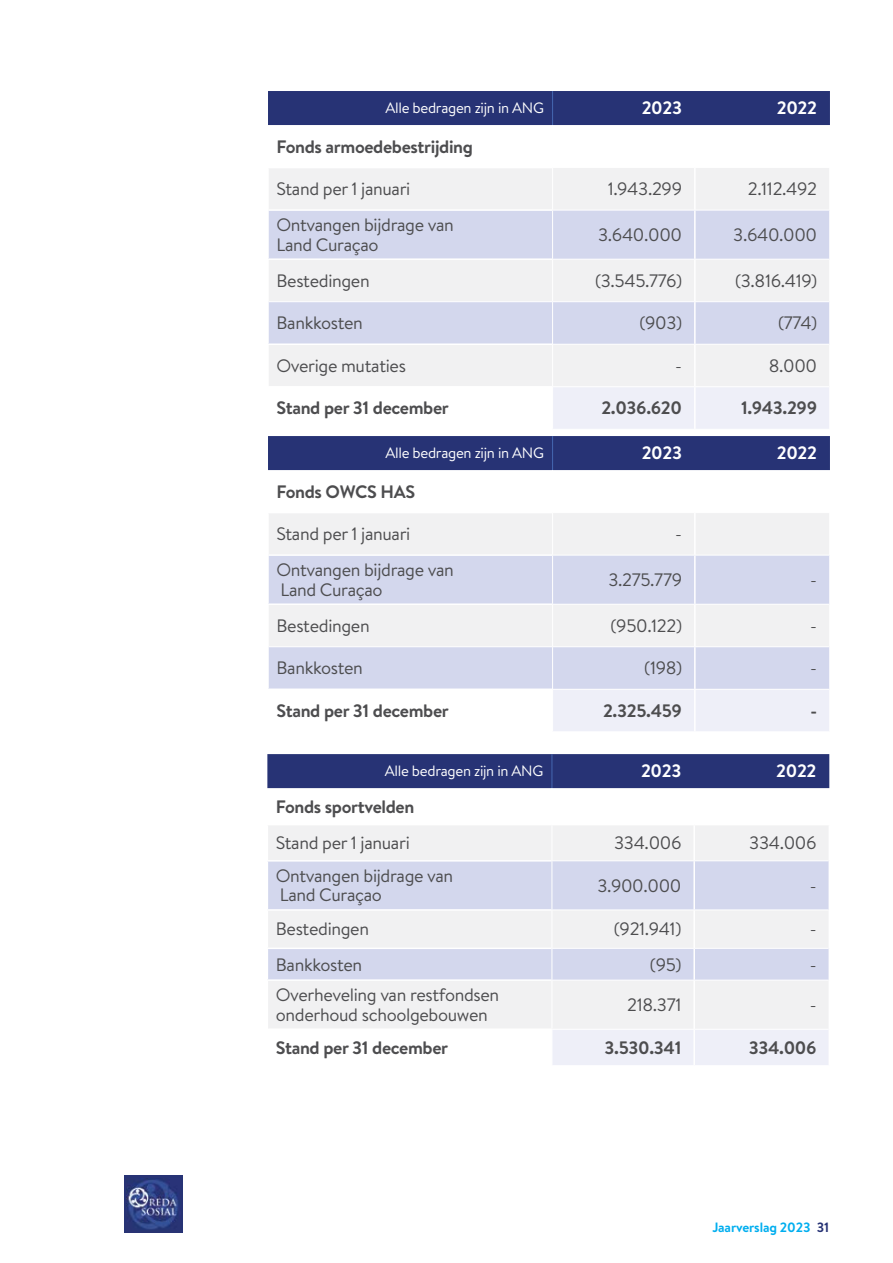
<style>
.page{position:relative;width:893px;height:1263px;background:#fff}
.page>*{position:absolute;margin:0;border:0;box-sizing:border-box;transform-origin:0 0}
.t1{font:18px/19.5px "Brandon Text";letter-spacing:-.02em;color:#4d4d4f}
.t2{font:700 18px "Brandon Text";letter-spacing:-.02em;color:#4d4d4f}
.t3{font:700 18px "Brandon Text";letter-spacing:-.02em;color:#fff}
.t4{font:15px "Brandon Text";letter-spacing:-.02em;color:#fff}
.t5{font:700 13.5px "Brandon Text";letter-spacing:-.01em;color:#00aeef}
.s1{color:#273375}
</style>
<div class="page">
<div style="left:125px;top:1175px;width:58px;height:58px;background:#273375"></div>
<img style="left:127px;top:1179px;width:52px;height:50px">
<div style="left:268px;top:91px;width:562px;height:34px;background:#273375"></div>
<div style="left:269px;top:168px;width:560px;height:218px;background:#f1f1f2"></div>
<svg style="left:269px;top:211px;width:560px;height:133px;fill:#d3d7ed"></svg>
<div style="left:553px;top:387px;width:276px;height:42px;background:#eeeff8"></div>
<hr style="left:694px;top:168px;width:2px;height:42px;background:#fff">
<hr style="left:267px;top:209px;width:285px;height:2px;background:#fff">
<hr style="left:694px;top:210px;width:2px;height:49px;background:#fff">
<hr style="left:267px;top:258px;width:285px;height:2px;background:#fff">
<hr style="left:694px;top:260px;width:2px;height:41px;background:#fff">
<hr style="left:694px;top:302px;width:2px;height:42px;background:#fff">
<hr style="left:267px;top:343px;width:285px;height:2px;background:#fff">
<hr style="left:694px;top:345px;width:2px;height:41px;background:#fff">
<hr style="left:694px;top:387px;width:2px;height:42px;background:#fff">
<hr style="left:552px;top:168px;width:1px;height:42px;background:#fff">
<hr style="left:552px;top:210px;width:143px;height:1px;background:#fff">
<hr style="left:552px;top:210px;width:1px;height:49px;background:#fff">
<hr style="left:695px;top:210px;width:134px;height:1px;background:#fff">
<hr style="left:552px;top:259px;width:143px;height:1px;background:#fff">
<hr style="left:552px;top:260px;width:1px;height:41px;background:#fff">
<hr style="left:695px;top:259px;width:134px;height:1px;background:#fff">
<hr style="left:269px;top:301px;width:284px;height:1px;background:#fff">
<hr style="left:553px;top:301px;width:142px;height:1px;background:#fff">
<hr style="left:695px;top:301px;width:134px;height:1px;background:#fff">
<hr style="left:553px;top:344px;width:142px;height:1px;background:#fff">
<hr style="left:695px;top:344px;width:134px;height:1px;background:#fff">
<hr style="left:552px;top:302px;width:1px;height:42px;background:#fff">
<hr style="left:552px;top:344px;width:1px;height:43px;background:#fff">
<hr style="left:552px;top:91px;width:1px;height:34px;background:#4566b0">
<div style="left:268px;top:436px;width:562px;height:34px;background:#273375"></div>
<div style="left:269px;top:513px;width:560px;height:41px;background:#f1f1f2"></div>
<svg style="left:269px;top:556px;width:560px;height:133px;fill:#d3d7ed"></svg>
<div style="left:553px;top:690px;width:276px;height:41px;background:#eeeff8"></div>
<hr style="left:694px;top:513px;width:2px;height:42px;background:#fff">
<hr style="left:694px;top:555px;width:2px;height:49px;background:#fff">
<hr style="left:267px;top:603px;width:285px;height:2px;background:#fff">
<hr style="left:694px;top:605px;width:2px;height:41px;background:#fff">
<hr style="left:694px;top:647px;width:2px;height:42px;background:#fff">
<hr style="left:267px;top:688px;width:285px;height:2px;background:#fff">
<hr style="left:694px;top:690px;width:2px;height:41px;background:#fff">
<hr style="left:552px;top:513px;width:1px;height:42px;background:#fff">
<hr style="left:552px;top:555px;width:1px;height:49px;background:#fff">
<hr style="left:552px;top:604px;width:143px;height:1px;background:#fff">
<hr style="left:552px;top:605px;width:1px;height:41px;background:#fff">
<hr style="left:695px;top:604px;width:134px;height:1px;background:#fff">
<hr style="left:269px;top:646px;width:284px;height:1px;background:#fff">
<hr style="left:553px;top:646px;width:142px;height:1px;background:#fff">
<hr style="left:695px;top:646px;width:134px;height:1px;background:#fff">
<hr style="left:552px;top:647px;width:1px;height:42px;background:#fff">
<hr style="left:552px;top:436px;width:1px;height:34px;background:#4566b0">
<div style="left:267px;top:754px;width:562px;height:34px;background:#273375"></div>
<div style="left:268px;top:826px;width:560px;height:203px;background:#f1f1f2"></div>
<svg style="left:268px;top:861px;width:561px;height:119px;fill:#d3d7ed"></svg>
<div style="left:553px;top:1030px;width:275px;height:35px;background:#eeeff8"></div>
<hr style="left:693px;top:825px;width:2px;height:35px;background:#fff">
<hr style="left:267px;top:860px;width:285px;height:1px;background:#fff">
<hr style="left:693px;top:861px;width:2px;height:48px;background:#fff">
<hr style="left:267px;top:909px;width:285px;height:2px;background:#fff">
<hr style="left:693px;top:910px;width:2px;height:38px;background:#fff">
<hr style="left:267px;top:947px;width:285px;height:2px;background:#fff">
<hr style="left:693px;top:949px;width:2px;height:31px;background:#fff">
<hr style="left:267px;top:979px;width:285px;height:2px;background:#fff">
<hr style="left:693px;top:980px;width:2px;height:49px;background:#fff">
<hr style="left:693px;top:1029px;width:2px;height:36px;background:#fff">
<hr style="left:552px;top:825px;width:1px;height:35px;background:#fff">
<hr style="left:552px;top:860px;width:142px;height:1px;background:#fff">
<hr style="left:552px;top:861px;width:1px;height:48px;background:#fff">
<hr style="left:694px;top:860px;width:135px;height:1px;background:#fff">
<hr style="left:552px;top:909px;width:142px;height:1px;background:#fff">
<hr style="left:552px;top:910px;width:1px;height:38px;background:#fff">
<hr style="left:694px;top:909px;width:135px;height:1px;background:#fff">
<hr style="left:552px;top:948px;width:142px;height:1px;background:#fff">
<hr style="left:552px;top:949px;width:1px;height:31px;background:#fff">
<hr style="left:694px;top:948px;width:135px;height:1px;background:#fff">
<hr style="left:552px;top:980px;width:142px;height:1px;background:#fff">
<hr style="left:552px;top:980px;width:1px;height:48px;background:#fff">
<hr style="left:694px;top:980px;width:135px;height:1px;background:#fff">
<hr style="left:268px;top:1028px;width:284px;height:2px;background:#fff">
<hr style="left:552px;top:754px;width:1px;height:34px;background:#4566b0">
<p class="t4" style="left:385px;top:98px;width:160px">Alle bedragen zijn in ANG</p>
<p class="t3" style="left:642px;top:96px;width:42px">2023</p>
<p class="t3" style="left:777px;top:96px;width:42px">2022</p>
<p class="t2" style="left:277px;top:134px;width:198px">Fonds armoedebestrijding</p>
<p class="t1" style="left:277px;top:179px;width:135px">Stand per 1 januari</p>
<p class="t1" style="left:608px;top:179px;width:76px">1.943.299</p>
<p class="t1" style="left:748px;top:179px;width:71px">2.112.492</p>
<p class="t1" style="left:277px;top:215px;width:179px">Ontvangen bijdrage van<br>Land Curaçao</p>
<p class="t1" style="left:598px;top:224px;width:85px">3.640.000</p>
<p class="t1" style="left:733px;top:224px;width:85px">3.640.000</p>
<p class="t1" style="left:277px;top:270px;width:95px">Bestedingen</p>
<p class="t1" style="left:595px;top:270px;width:88px">(3.545.776)</p>
<p class="t1" style="left:735px;top:270px;width:84px">(3.816.419)</p>
<p class="t1" style="left:277px;top:313px;width:88px">Bankkosten</p>
<p class="t1" style="left:639px;top:313px;width:44px">(903)</p>
<p class="t1" style="left:778px;top:313px;width:40px">(774)</p>
<p class="t1" style="left:277px;top:355px;width:131px">Overige mutaties</p>
<p class="t1" style="left:675px;top:355px;width:8px">-</p>
<p class="t1" style="left:769px;top:355px;width:50px">8.000</p>
<p class="t2" style="left:277px;top:395px;width:174px">Stand per 31 december</p>
<p class="t2" style="left:601px;top:395px;width:82px">2.036.620</p>
<p class="t2" style="left:741px;top:395px;width:78px">1.943.299</p>
<p class="t4" style="left:385px;top:443px;width:160px">Alle bedragen zijn in ANG</p>
<p class="t3" style="left:642px;top:441px;width:42px">2023</p>
<p class="t3" style="left:777px;top:441px;width:42px">2022</p>
<p class="t2" style="left:277px;top:479px;width:140px">Fonds OWCS HAS</p>
<p class="t1" style="left:277px;top:523px;width:135px">Stand per 1 januari</p>
<p class="t1" style="left:675px;top:523px;width:8px">-</p>
<p class="t1" style="left:277px;top:560px;width:179px">Ontvangen bijdrage van<br>Land Curaçao</p>
<p class="t1" style="left:608px;top:569px;width:75px">3.275.779</p>
<p class="t1" style="left:810px;top:569px;width:8px">-</p>
<p class="t1" style="left:277px;top:615px;width:95px">Bestedingen</p>
<p class="t1" style="left:610px;top:615px;width:73px">(950.122)</p>
<p class="t1" style="left:810px;top:615px;width:8px">-</p>
<p class="t1" style="left:277px;top:658px;width:88px">Bankkosten</p>
<p class="t1" style="left:644px;top:658px;width:39px">(198)</p>
<p class="t1" style="left:810px;top:658px;width:8px">-</p>
<p class="t2" style="left:277px;top:698px;width:174px">Stand per 31 december</p>
<p class="t2" style="left:603px;top:698px;width:81px">2.325.459</p>
<p class="t2" style="left:810px;top:698px;width:8px">-</p>
<p class="t4" style="left:385px;top:761px;width:160px">Alle bedragen zijn in ANG</p>
<p class="t3" style="left:641px;top:759px;width:42px">2023</p>
<p class="t3" style="left:776px;top:759px;width:42px">2022</p>
<p class="t2" style="left:276px;top:794px;width:140px">Fonds sportvelden</p>
<p class="t1" style="left:276px;top:832px;width:135px">Stand per 1 januari</p>
<p class="t1" style="left:614px;top:832px;width:69px">334.006</p>
<p class="t1" style="left:749px;top:832px;width:69px">334.006</p>
<p class="t1" style="left:276px;top:865px;width:179px">Ontvangen bijdrage van<br>Land Curaçao</p>
<p class="t1" style="left:597px;top:875px;width:85px">3.900.000</p>
<p class="t1" style="left:810px;top:875px;width:8px">-</p>
<p class="t1" style="left:276px;top:919px;width:95px">Bestedingen</p>
<p class="t1" style="left:614px;top:919px;width:69px">(921.941)</p>
<p class="t1" style="left:810px;top:919px;width:8px">-</p>
<p class="t1" style="left:276px;top:954px;width:88px">Bankkosten</p>
<p class="t1" style="left:650px;top:954px;width:33px">(95)</p>
<p class="t1" style="left:810px;top:954px;width:8px">-</p>
<p class="t1" style="left:276px;top:984px;width:225px">Overheveling van restfondsen onderhoud schoolgebouwen</p>
<p class="t1" style="left:627px;top:994px;width:56px">218.371</p>
<p class="t1" style="left:810px;top:994px;width:8px">-</p>
<p class="t2" style="left:276px;top:1035px;width:174px">Stand per 31 december</p>
<p class="t2" style="left:605px;top:1035px;width:78px">3.530.341</p>
<p class="t2" style="left:749px;top:1035px;width:69px">334.006</p>
<p class="t5" style="left:712px;top:1217px;width:118px">Jaarverslag 2023 <span class="s1">31</span></p>
</div>
